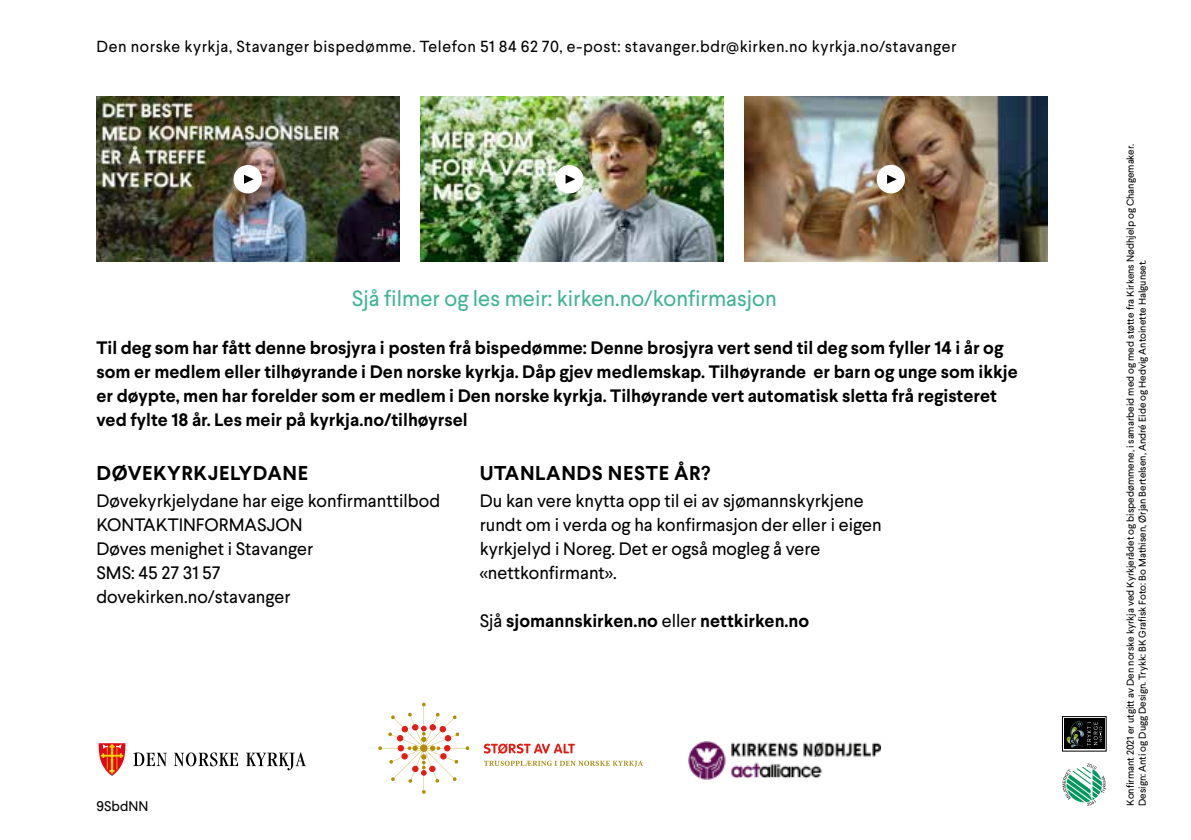
<style>
.page{position:relative;width:1191px;height:840px;background:#fff}
.page>*{position:absolute;margin:0;border:0;box-sizing:border-box;transform-origin:0 0}
.t1{font:22px "Larsseit";color:#40b494}
.t2{font:700 20px "Larsseit";letter-spacing:.03em;color:#000}
.t3{font:700 18px/24px "Larsseit";color:#000}
.t4{font:18px/24px "Larsseit";color:#000}
.t5{font:16px "Larsseit";letter-spacing:.03em;color:#000}
.t6{font:14px "Larsseit";color:#000}
.t7{font:10px/12px "Larsseit";color:#000}
.s1{font-weight:400}
</style>
<div class="page">
<svg style="left:133px;top:752px;width:34px;height:13px"></svg>
<svg style="left:174px;top:752px;width:64px;height:13px"></svg>
<svg style="left:99px;top:743px;width:26px;height:32px"></svg>
<svg style="left:246px;top:752px;width:60px;height:17px"></svg>
<img style="left:688px;top:741px;width:192px;height:38px">
<svg style="left:378px;top:702px;width:91px;height:91px"></svg>
<svg style="left:484px;top:743px;width:91px;height:10px"></svg>
<svg style="left:484px;top:760px;width:159px;height:6px"></svg>
<div style="left:1062px;top:716px;width:44px;height:34px;border:1px solid #000"></div>
<div style="left:1064px;top:718px;width:40px;height:30px;background:#000"></div>
<svg style="left:1066px;top:720px;width:36px;height:27px"></svg>
<svg style="left:1062px;top:763px;width:44px;height:42px"></svg>
<img style="left:96px;top:96px;width:303px;height:166px">
<img style="left:420px;top:96px;width:303px;height:166px">
<img style="left:744px;top:96px;width:303px;height:166px">
<div style="left:876px;top:165px;width:29px;height:28px;background:#fff;border-radius:50%"></div>
<svg style="left:887px;top:174px;width:9px;height:10px"></svg>
<div style="left:555px;top:165px;width:28px;height:28px;background:#fff;border-radius:50%"></div>
<svg style="left:565px;top:174px;width:10px;height:10px"></svg>
<div style="left:233px;top:165px;width:29px;height:28px;background:#fff;border-radius:50%"></div>
<svg style="left:244px;top:174px;width:10px;height:10px"></svg>
<p class="t5" style="left:96px;top:36px;width:861px">Den norske kyrkja, Stavanger bispedømme. Telefon 51 84 62 70, e-post: stavanger.bdr@kirken.no kyrkja.no/stavanger</p>
<p class="t1" style="left:352px;top:284px;width:426px">Sjå filmer og les meir: kirken.no/konfirmasjon</p>
<p class="t3" style="left:96px;top:335px;width:923px">Til deg som har fått denne brosjyra i posten frå bispedømme: Denne brosjyra vert send til deg som fyller 14 i år og som er medlem eller tilhøyrande i Den norske kyrkja. Dåp gjev medlemskap. Tilhøyrande er barn og unge som ikkje er døypte, men har forelder som er medlem i Den norske kyrkja. Tilhøyrande vert automatisk sletta frå registeret ved fylte 18 år. Les meir på kyrkja.no/tilhøyrsel</p>
<p class="t2" style="left:96px;top:460px;width:213px">DØVEKYRKJELYDANE</p>
<p class="t4" style="left:96px;top:488px;width:345px">Døvekyrkjelydane har eige konfirmanttilbod<br>KONTAKTINFORMASJON<br>Døves menighet i Stavanger<br>SMS: 45 27 31 57<br>dovekirken.no/stavanger</p>
<p class="t2" style="left:480px;top:460px;width:232px">UTANLANDS NESTE ÅR?</p>
<p class="t4" style="left:480px;top:488px;width:403px">Du kan vere knytta opp til ei av sjømannskyrkjene rundt om i verda og ha konfirmasjon der eller i eigen kyrkjelyd i Noreg. Det er også mogleg å vere «nettkonfirmant».</p>
<p class="t3" style="left:480px;top:608px;width:331px"><span class="s1">Sjå</span> sjomannskirken.no <span class="s1">eller</span> nettkirken.no</p>
<p class="t6" style="left:96px;top:796px;width:53px">9SbdNN</p>
<p class="t7" style="left:1124px;top:805px;width:662px;rotate:-90deg">Konfirmant 2021 er utgitt av Den norske kyrkja ved Kyrkjerådet og bispedømmene, i samarbeid med og med støtte fra Kirkens Nødhjelp og Changemaker.<br>Design: Anti og Dugg Design. Trykk: BK Grafisk Foto: Bo Mathisen, Ørjan Bertelsen, André Eide og Hedvig Antoinette Halgunset.</p>
</div>
